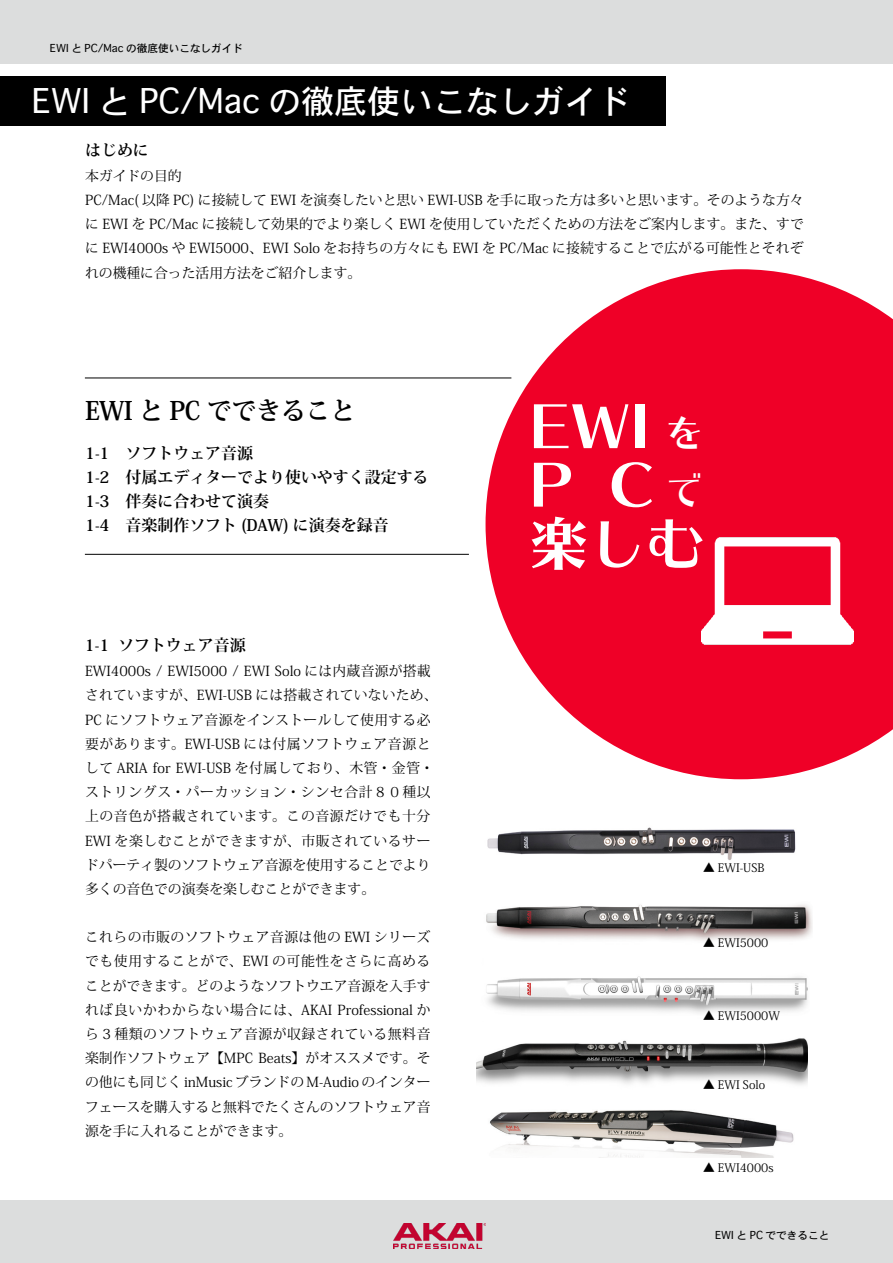
<style>
.page{position:relative;width:893px;height:1263px;background:#fff}
.page>*{position:absolute;margin:0;border:0;box-sizing:border-box;transform-origin:0 0}
.t1{font:58.5px "Kan 415 Typos Std";color:#fff}
.t2{font:37.2px "Kan 415 Typos Std";color:#fff}
.t3{font:33px "Osaka";color:#fff}
.t4{font:700 25.5px "Koz Min Pr 6 N";letter-spacing:-.03em;color:#000}
.t5{font:700 15.9px "Koz Min Pr 6 N";color:#000}
.t6{font:13.8px/24.2px "Koz Min Pr 6 N";letter-spacing:.005em;color:#000;text-align:justify}
.t7{font:13.8px/24.2px "Koz Min Pr 6 N";letter-spacing:.025em;color:#000}
.t8{font:11.7px "Koz Min Pr 6 N";color:#000}
.t9{font:10.65px "Osaka";color:#000}
</style>
<div class="page">
<div style="left:0;top:0;width:893px;height:63px;background:#dcdddd"></div>
<div style="left:0;top:1200px;width:893px;height:63px;background:#dcdddd"></div>
<img style="left:393px;top:1223px;width:93px;height:25px">
<svg style="left:486px;top:269px;width:407px;height:510px;fill:#ef0027"></svg>
<img style="left:702px;top:517px;width:151px;height:148px">
<div style="left:0;top:76px;width:666px;height:49px;background:#000"></div>
<img style="left:487px;top:827px;width:309px;height:34px">
<img style="left:486px;top:904px;width:327px;height:37px">
<img style="left:486px;top:976px;width:322px;height:37px">
<img style="left:489px;top:1110px;width:305px;height:47px">
<img style="left:476px;top:1038px;width:332px;height:47px">
<hr style="left:85px;top:378px;width:426px;height:1px;background:#000">
<hr style="left:85px;top:554px;width:384px;height:1px;background:#000">
<p class="t9" style="left:50px;top:41px;width:195px">EWI と PC/Mac の徹底使いこなしガイド</p>
<p class="t3" style="left:32px;top:80px;width:600px">EWI と PC/Mac の徹底使いこなしガイド</p>
<p class="t5" style="left:85px;top:141px;width:65px">はじめに</p>
<p class="t6" style="left:85px;top:164px;width:98px">本ガイドの目的</p>
<p class="t6" style="left:85px;top:188px;width:720px">PC/Mac( 以降 PC) に接続して EWI を演奏したいと思い EWI-USB を手に取った方は多いと思います。そのような方々に EWI を PC/Mac に接続して効果的でより楽しく EWI を使用していただくための方法をご案内します。また、すでに EWI4000s や EWI5000、EWI Solo をお持ちの方々にも EWI を PC/Mac に接続することで広がる可能性とそれぞれの機種に合った活用方法をご紹介します。</p>
<p class="t4" style="left:85px;top:396px;width:272px">EWI と PC でできること</p>
<p class="t5" style="left:85px;top:444px;width:170px">1-1　ソフトウェア音源</p>
<p class="t5" style="left:85px;top:468px;width:345px">1-2　付属エディターでより使いやすく設定する</p>
<p class="t5" style="left:85px;top:492px;width:186px">1-3　伴奏に合わせて演奏</p>
<p class="t5" style="left:85px;top:516px;width:305px">1-4　音楽制作ソフト (DAW) に演奏を録音</p>
<p class="t5" style="left:118px;top:636px;width:129px">ソフトウェア音源</p>
<p class="t5" style="left:85px;top:636px;width:26px">1-1</p>
<p class="t7" style="left:85px;top:659px;width:354px">EWI4000 /s EWI5000 / EWI Solo には内蔵音源が搭載されていますが、EWI-USB には搭載されていないため、<br>PC にソフトウェア音源をインストールして使用する必要があります。EWI-USB には付属ソフトウェア音源として ARIA for EWI-USB を付属しており、木管・金管・ストリングス・パーカッション・シンセ合計８０種以上の音色が搭載されています。この音源だけでも十分<br>EWI を楽しむことができますが、市販されているサードパーティ製のソフトウェア音源を使用することでより多くの音色での演奏を楽しむことができます。</p>
<p class="t6" style="left:85px;top:925px;width:347px">これらの市販のソフトウェア音源は他の EWI シリーズでも使用することがで、EWI の可能性をさらに高めることができます。どのようなソフトウエア音源を入手すれば良いかわからない場合には、AKAI Professional から 3 種類のソフトウェア音源が収録されている無料音楽制作ソフトウェア【MPC Beats】がオススメです。その他にも同じく inMusic ブランドの M-Audio のインターフェースを購入すると無料でたくさんのソフトウェア音源を手に入れることができます。</p>
<p class="t1" style="left:529px;top:394px;width:122px">EWI</p>
<p class="t1" style="left:608px;top:453px;width:47px">C</p>
<p class="t2" style="left:666px;top:413px;width:39px">を</p>
<p class="t2" style="left:666px;top:470px;width:39px">で</p>
<p class="t1" style="left:529px;top:453px;width:45px">P</p>
<p class="t1" style="left:529px;top:511px;width:177px">楽しむ</p>
<p class="t8" style="left:703px;top:861px;width:63px">▲ EWI-USB</p>
<p class="t8" style="left:703px;top:936px;width:67px">▲ EWI5000</p>
<p class="t8" style="left:703px;top:1009px;width:78px">▲ EWI5000W</p>
<p class="t8" style="left:703px;top:1078px;width:63px">▲ EWI Solo</p>
<p class="t8" style="left:703px;top:1161px;width:72px">▲ EWI4000s</p>
<p class="t9" style="left:715px;top:1229px;width:116px">EWI と PC でできること</p>
</div>
